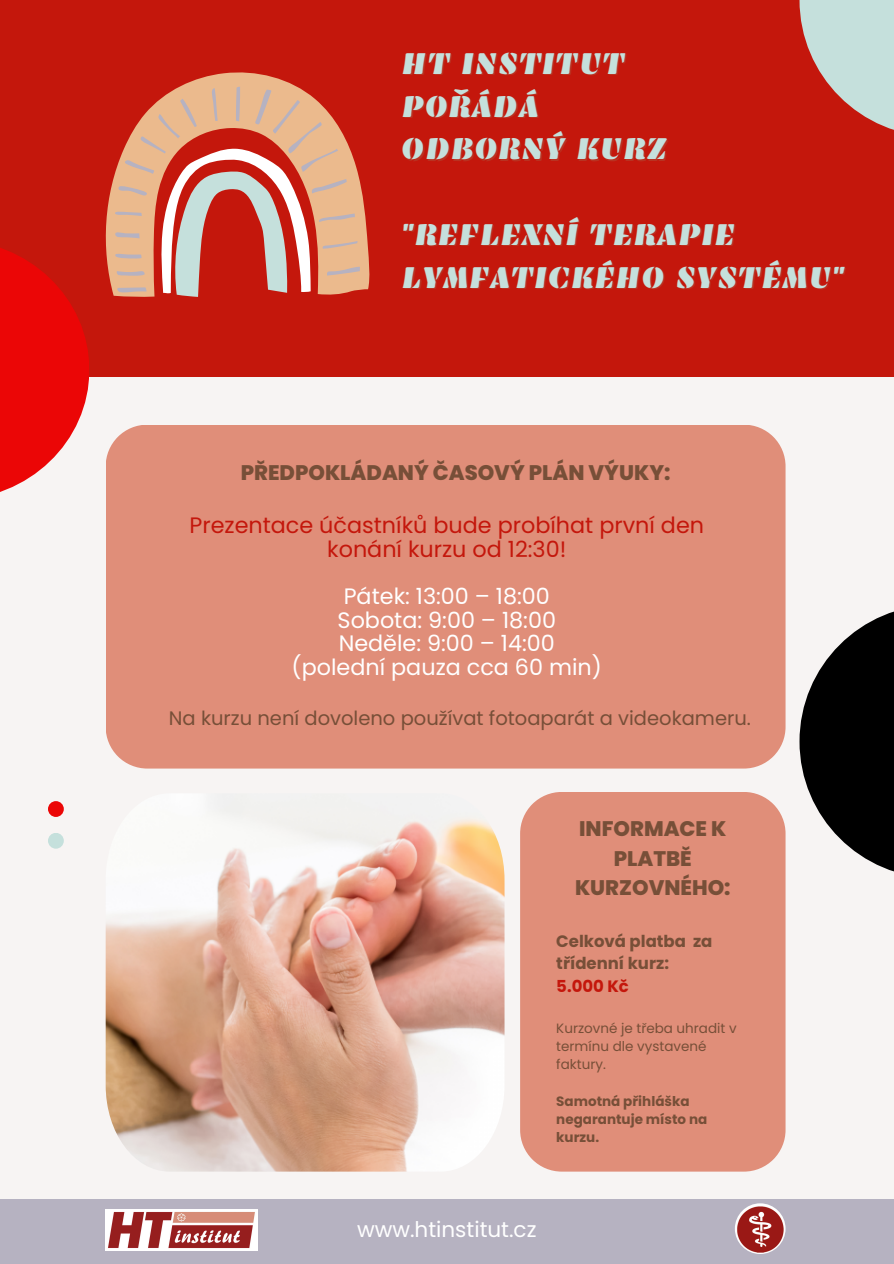
<style>
.page{position:relative;width:894px;height:1264px;background:#fff}
.page>*{position:absolute;margin:0;border:0;box-sizing:border-box;transform-origin:0 0}
.t1{font:31.35px "Emblema One";color:#c5e0dc}
.t2{font:22.35px/23.7px "Poppins";color:#fff;text-align:center}
.t3{font:22.35px/23.7px "Poppins";color:#c4170c;text-align:center}
.t4{font:21.45px "Poppins";color:#fff}
.t5{font:800 21px/29.2px "Poppins";color:#774f38;text-align:center}
.t6{font:19.5px "Poppins";color:#774f38}
.t7{font:700 16.5px/22.5px "Poppins";color:#774f38}
.t8{font:13.5px/18px "Poppins";color:#774f38}
.t9{font:700 13.5px/18px "Poppins";color:#774f38}
.s1{color:rgb(170 91 66/.4)}
.s2{color:#c4170c}
</style>
<div class="page">
<div style="left:0;top:0;width:893px;height:1263px;background:#f7f4f3"></div>
<div style="left:0;top:0;width:893px;height:376px;background:#c4170c"></div>
<div style="left:520px;top:792px;width:265px;height:379px;background:#e08e79"></div>
<div style="left:106px;top:425px;width:679px;height:343px;background:#e08e79"></div>
<img style="left:106px;top:819px;width:398px;height:352px">
<svg style="left:106px;top:72px;width:263px;height:224px"></svg>
<svg style="left:160px;top:293px;width:150px;height:3px"></svg>
<svg style="left:113px;top:87px;width:247px;height:206px"></svg>
<svg style="left:0;top:248px;width:89px;height:244px;fill:#eb0606"></svg>
<svg style="left:799px;top:0;width:94px;height:130px;fill:#c5e0dc"></svg>
<svg style="left:799px;top:612px;width:94px;height:259px;fill:#000"></svg>
<div style="left:0;top:1198px;width:893px;height:65px;background:#b6b2c1"></div>
<img style="left:106px;top:1209px;width:151px;height:41px">
<img style="left:734px;top:1203px;width:51px;height:50px;border-radius:50%">
<div style="left:48px;top:801px;width:16px;height:16px;background:#eb0606;border-radius:50%"></div>
<div style="left:48px;top:832px;width:16px;height:16px;background:#c5e0dc;border-radius:50%"></div>
<h3 class="t1" style="left:401px;top:45px;width:226px">HT INSTITUT</h3>
<h4 class="t1" style="left:401px;top:87px;width:140px">POŘÁDÁ</h4>
<h5 class="t1" style="left:401px;top:130px;width:269px">ODBORNÝ <span class="s1">KURZ</span></h5>
<h6 class="t1" style="left:401px;top:216px;width:335px">"REFLEXNÍ TERAPIE</h6>
<p class="t1" style="left:401px;top:258px;width:445px">LYMFATICKÉHO SYSTÉMU"</p>
<p class="t5" style="left:241px;top:458px;width:431px">PŘEDPOKLÁDANÝ ČASOVÝ PLÁN VÝUKY:</p>
<h1 class="t3" style="left:189px;top:513px;width:516px">Prezentace účastníků bude probíhat první den konání kurzu od 12:30!</h1>
<h1 class="t2" style="left:291px;top:584px;width:312px">Pátek: 13:00 – 18:00<br>Sobota: 9:00 – 18:00<br>Neděle: 9:00 – 14:00 (polední pauza cca 60 min)</h1>
<h2 class="t6" style="left:169px;top:704px;width:583px">Na kurzu není dovoleno používat fotoaparát a videokameru.</h2>
<p class="t5" style="left:575px;top:814px;width:157px">INFORMACE K<br>PLATBĚ<br>KURZOVNÉHO:</p>
<h3 class="t7" style="left:556px;top:929px;width:158px">Celková platba za třídenní kurz:<br><span class="s2">5.000 Kč</span></h3>
<p class="t8" style="left:556px;top:1019px;width:182px">Kurzovné je třeba uhradit v termínu dle vystavené faktury.</p>
<p class="t9" style="left:556px;top:1091px;width:152px">Samotná přihláška negarantuje místo na kurzu.</p>
<p class="t4" style="left:357px;top:1214px;width:181px">www.htinstitut.cz</p>
</div>
